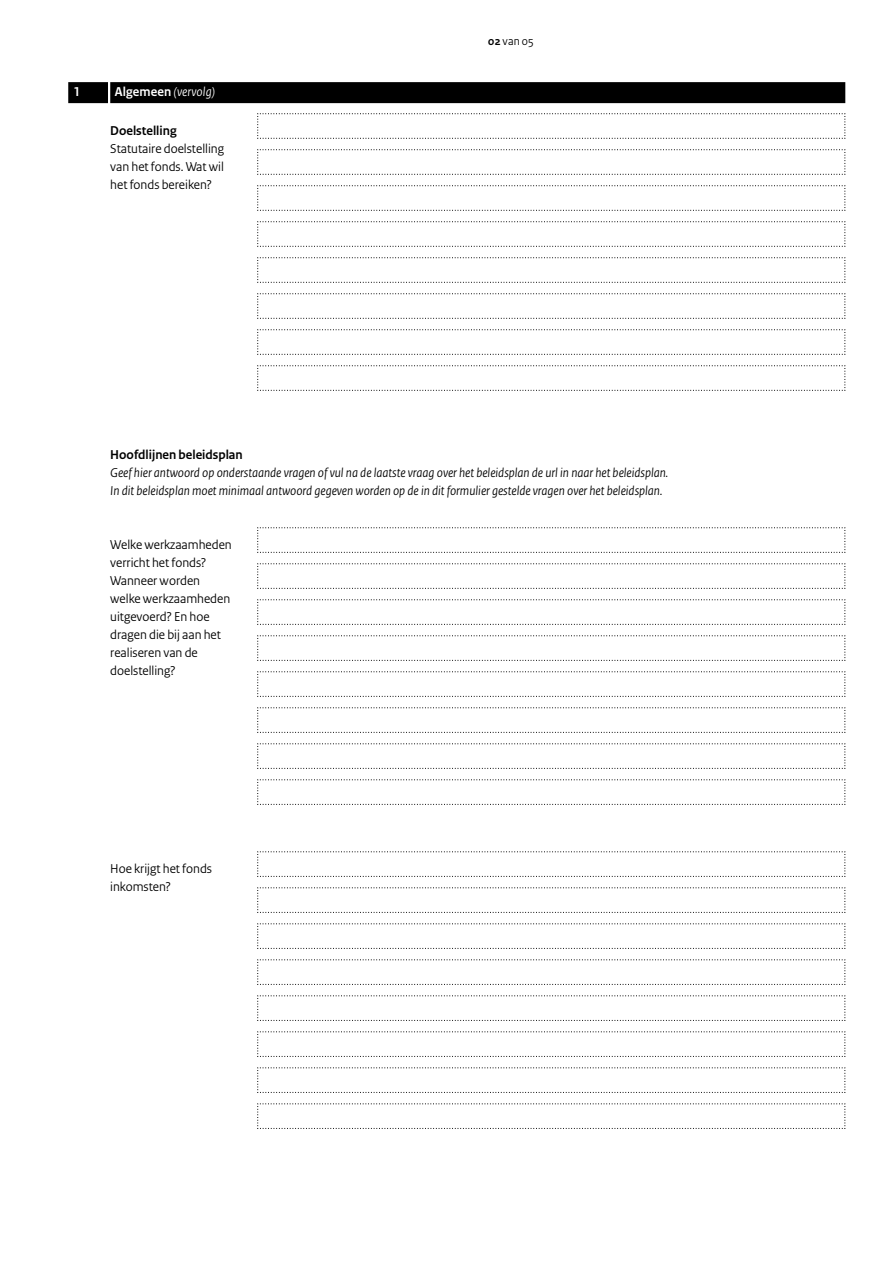
<style>
.page{position:relative;width:893px;height:1263px;background:#fff}
.page>*{position:absolute;margin:0;border:0;box-sizing:border-box;transform-origin:0 0}
.Vraag{font:italic 13.5px/18px "Rijksoverheid Sans Heading";color:#000}
.Vraag_12{font:13.5px/18px "Rijksoverheid Sans Heading";color:#000;text-align:justify}
.Vraag-2{font:13.5px/18px "Rijksoverheid Sans Heading";color:#000}
.Vraag-3{font:700 13.5px "Rijksoverheid Sans Heading";color:#000}
.t1{font:italic 13.5px "Rijksoverheid Sans Heading";letter-spacing:.01em;color:#fff}
.t2{font:700 13.5px "Rijksoverheid Sans Heading";color:#fff}
.t3{font:12px "Rijksoverheid Sans Heading";color:#000}
.s1{font-weight:700;font-style:normal}
.s2{font-weight:700}
</style>
<div class="page">
<svg style="left:257px;top:113px;width:589px;height:26px"></svg>
<svg style="left:257px;top:149px;width:589px;height:26px"></svg>
<svg style="left:257px;top:185px;width:589px;height:26px"></svg>
<svg style="left:257px;top:221px;width:589px;height:26px"></svg>
<svg style="left:257px;top:257px;width:589px;height:26px"></svg>
<svg style="left:257px;top:293px;width:589px;height:26px"></svg>
<svg style="left:257px;top:329px;width:589px;height:26px"></svg>
<svg style="left:257px;top:365px;width:589px;height:26px"></svg>
<svg style="left:257px;top:527px;width:589px;height:26px"></svg>
<svg style="left:257px;top:563px;width:589px;height:26px"></svg>
<svg style="left:257px;top:599px;width:589px;height:26px"></svg>
<svg style="left:257px;top:635px;width:589px;height:26px"></svg>
<svg style="left:257px;top:671px;width:589px;height:26px"></svg>
<svg style="left:257px;top:707px;width:589px;height:26px"></svg>
<svg style="left:257px;top:743px;width:589px;height:26px"></svg>
<svg style="left:257px;top:779px;width:589px;height:26px"></svg>
<svg style="left:257px;top:851px;width:589px;height:26px"></svg>
<svg style="left:257px;top:887px;width:589px;height:26px"></svg>
<svg style="left:257px;top:923px;width:589px;height:26px"></svg>
<svg style="left:257px;top:959px;width:589px;height:26px"></svg>
<svg style="left:257px;top:995px;width:589px;height:26px"></svg>
<svg style="left:257px;top:1031px;width:589px;height:26px"></svg>
<svg style="left:257px;top:1067px;width:589px;height:26px"></svg>
<svg style="left:257px;top:1103px;width:589px;height:26px"></svg>
<div style="left:110px;top:82px;width:735px;height:21px;background:#000"></div>
<div style="left:68px;top:82px;width:40px;height:21px;background:#000"></div>
<p class="t2" style="left:74px;top:84px;width:8px">1</p>
<p class="t1" style="left:115px;top:84px;width:102px"><span class="s1">Algemeen</span> (vervolg)</p>
<p class="Vraag-3" style="left:110px;top:123px;width:68px">Doelstelling</p>
<p class="Vraag_12" style="left:110px;top:140px;width:115px">Statutaire doelstelling van het fonds. Wat wil het fonds bereiken?</p>
<p class="t3" style="left:488px;top:34px;width:47px"><span class="s2">02</span> van 05</p>
<p class="Vraag-3" style="left:110px;top:447px;width:134px">Hoofdlijnen beleidsplan</p>
<p class="Vraag" style="left:110px;top:464px;width:559px">Geef hier antwoord op onderstaande vragen of vul na de laatste vraag over het beleidsplan de url in naar het beleidsplan.<br>In dit beleidsplan moet minimaal antwoord gegeven worden op de in dit formulier gestelde vragen over het beleidsplan.</p>
<p class="Vraag-2" style="left:110px;top:536px;width:123px">Welke werkzaamheden verricht het fonds?</p>
<p class="Vraag_12" style="left:110px;top:572px;width:121px;text-align:left">Wanneer worden welke werkzaamheden uitgevoerd? En hoe dragen die bij aan het realiseren van de doelstelling?</p>
<p class="Vraag-2" style="left:110px;top:860px;width:103px">Hoe krijgt het fonds inkomsten?</p>
</div>
